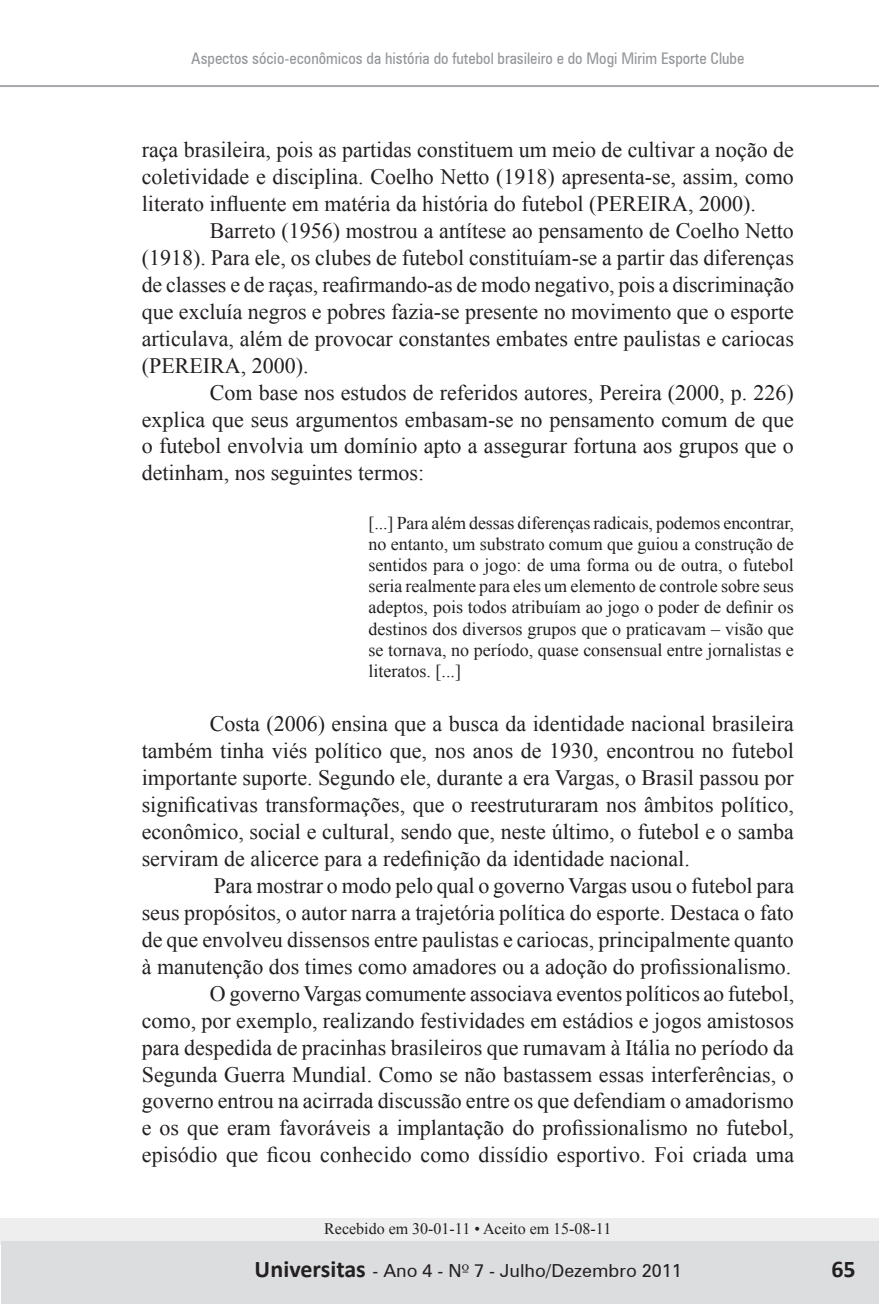
<style>
.page{position:relative;width:879px;height:1304px;background:#fff}
.page>*{position:absolute;margin:0;border:0;box-sizing:border-box;transform-origin:0 0}
.t1{font:700 24px "Calibri";color:#231f20}
.t2{font:22px/27px "Times New Roman";color:#231f20;text-align:justify}
.t3{font:18px/21.2px "Times New Roman";color:#231f20;text-align:justify}
.t4{font:18px "Zurich BT";color:#231f20}
.t5{font:condensed 16px "Zurich BT";color:#939598}
.t6{font:16px "Times New Roman";color:#231f20}
.s1{font-family:"Zapf Humanist 601 BT"}
</style>
<div class="page">
<div style="left:0;top:1218px;width:879px;height:27px;background:#eeeeef"></div>
<div style="left:1px;top:1242px;width:878px;height:62px;background:#dcdddf"></div>
<hr style="left:0;top:85px;width:879px;height:2px;background:#a8a9ad">
<p class="t5" style="left:191px;top:48px;width:554px">Aspectos sócio-econômicos da história do futebol brasileiro e do Mogi Mirim Esporte Clube</p>
<p class="t2" style="left:142px;top:136px;width:653px">raça brasileira, pois as partidas constituem um meio de cultivar a noção de coletividade e disciplina. Coelho Netto (1918) apresenta-se, assim, como literato influente em matéria da história do futebol (PEREIRA, 2000).</p>
<p class="t2" style="left:142px;top:217px;width:654px;text-indent:68px">Barreto (1956) mostrou a antítese ao pensamento de Coelho Netto (1918). Para ele, os clubes de futebol constituíam-se a partir das diferenças de classes e de raças, reafirmando-as de modo negativo, pois a discriminação que excluía negros e pobres fazia-se presente no movimento que o esporte articulava, além de provocar constantes embates entre paulistas e cariocas (PEREIRA, 2000).</p>
<p class="t2" style="left:142px;top:378px;width:654px;text-indent:68px">Com base nos estudos de referidos autores, Pereira (2000, p. 226) explica que seus argumentos embasam-se no pensamento comum de que o futebol envolvia um domínio apto a assegurar fortuna aos grupos que o detinham, nos seguintes termos:</p>
<p class="t3" style="left:369px;top:512px;width:427px">[...] Para além dessas diferenças radicais, podemos encontrar, no entanto, um substrato comum que guiou a construção de sentidos para o jogo: de uma forma ou de outra, o futebol seria realmente para eles um elemento de controle sobre seus adeptos, pois todos atribuíam ao jogo o poder de definir os destinos dos diversos grupos que o praticavam – visão que se tornava, no período, quase consensual entre jornalistas e literatos. [...]</p>
<p class="t2" style="left:142px;top:710px;width:654px;text-indent:68px">Costa (2006) ensina que a busca da identidade nacional brasileira também tinha viés político que, nos anos de 1930, encontrou no futebol importante suporte. Segundo ele, durante a era Vargas, o Brasil passou por significativas transformações, que o reestruturaram nos âmbitos político, econômico, social e cultural, sendo que, neste último, o futebol e o samba serviram de alicerce para a redefinição da identidade nacional.</p>
<p class="t2" style="left:142px;top:872px;width:654px;text-align:right">Para mostrar o modo pelo qual o governo Vargas usou o futebol para<br>seus propósitos, o autor narra a trajetória política do esporte. Destaca o fato de que envolveu dissensos entre paulistas e cariocas, principalmente quanto à manutenção dos times como amadores ou a adoção do profissionalismo.<br>O governo Vargas comumente associava eventos políticos ao futebol,<br>como, por exemplo, realizando festividades em estádios e jogos amistosos para despedida de pracinhas brasileiros que rumavam à Itália no período da Segunda Guerra Mundial. Como se não bastassem essas interferências, o governo entrou na acirrada discussão entre os que defendiam o amadorismo e os que eram favoráveis a implantação do profissionalismo no futebol, episódio que ficou conhecido como dissídio esportivo. Foi criada uma</p>
<p class="t6" style="left:324px;top:1218px;width:289px">Recebido em 30-01-11 • Aceito em 15-08-11</p>
<p class="t4" style="left:474px;top:1260px;width:209px">7 - Julho/Dezembro 2011</p>
<p class="t1" style="left:832px;top:1253px;width:26px">65</p>
<p class="t1" style="left:254px;top:1254px;width:113px">Universitas</p>
<p class="t4" style="left:423px;top:1260px;width:11px">2</p>
<p class="t4" style="left:372px;top:1260px;width:113px">- Ano 4 - N<span class="s1">º</span> 3</p>
<p class="t4" style="left:662px;top:1260px;width:21px">09</p>
</div>
